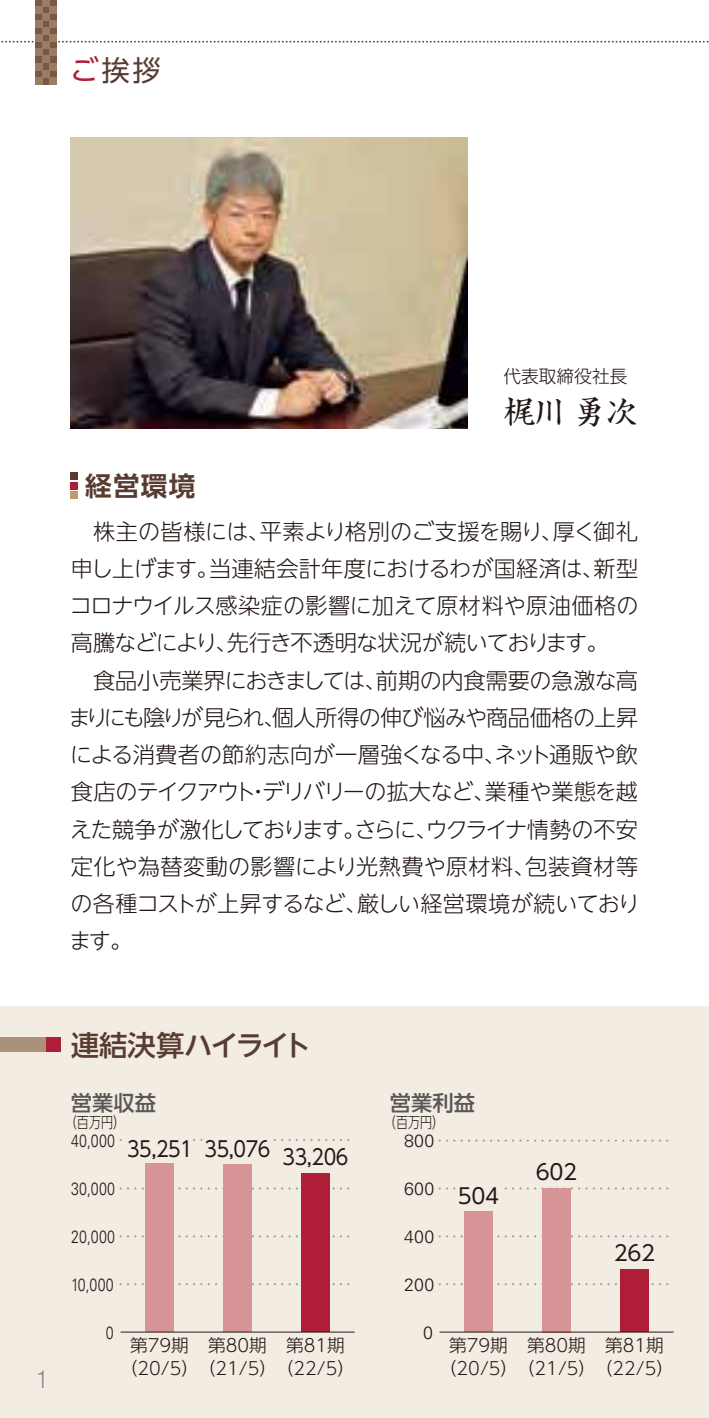
<style>
.page{position:relative;width:709px;height:1418px;background:#fff}
.page>*{position:absolute;margin:0;border:0;box-sizing:border-box;transform-origin:0 0}
.t1{font:32px "Sei Kai CB1 Std";color:#221815}
.t2{font:500 28.25px "UD Shin Go NT Pr 6 N";letter-spacing:-.04em;color:#583c32}
.t3{font:28.25px "UD Shin Go NT Pr 6 N";color:#583c32}
.t4{font:700 26.5px "UD Shin Go NT Pr 6 N De";color:#583c32}
.t5{font:300 condensed 24.75px "Helvetica Neue LT Std";color:#898989}
.t6{font:300 22.25px/37.2px "UD Shin Go NT Pr 6 N";letter-spacing:-.005em;color:#221815;text-align:justify}
.t7{font:21.25px "UD Shin Go NT Pr 6 N";letter-spacing:-.02em;color:#221815;scale:.9 1}
.t8{font:21.25px "UD Shin Go NT Pr 6 N";letter-spacing:-.02em;color:#221815}
.t9{font:500 21.25px "UD Shin Go NT Pr 6 N";color:#595757}
.t10{font:300 17.75px/22.5px "UD Shin Go NT Pr 6 N";color:#221815}
.t11{font:300 17.75px "Univers LT Std";letter-spacing:.02em;color:#221815;scale:.8 1}
.t12{font:300 17.75px "Univers LT Std";letter-spacing:.02em;color:#221815}
.t13{font:300 15px "UD Shin Go NT Pr 6 N";color:#221815;scale:.8 1}
.s1{color:#af1d36}
</style>
<div class="page">
<div style="left:0;top:1005px;width:709px;height:411px;background:#f3ece2"></div>
<svg style="left:120px;top:1283px;width:230px;height:2px"></svg>
<svg style="left:120px;top:1235px;width:230px;height:2px"></svg>
<svg style="left:120px;top:1187px;width:230px;height:2px"></svg>
<svg style="left:120px;top:1138px;width:230px;height:2px"></svg>
<div style="left:126px;top:1135px;width:64px;height:25px;background:#f3ece2"></div>
<div style="left:204px;top:1135px;width:67px;height:25px;background:#f3ece2"></div>
<div style="left:145px;top:1163px;width:29px;height:168px;background:#d89597"></div>
<div style="left:223px;top:1164px;width:29px;height:167px;background:#d89597"></div>
<div style="left:301px;top:1173px;width:29px;height:158px;background:#af1d36"></div>
<hr style="left:120px;top:1331px;width:234px;height:1px;background:#221815">
<svg style="left:439px;top:1283px;width:230px;height:2px"></svg>
<svg style="left:439px;top:1235px;width:230px;height:2px"></svg>
<svg style="left:439px;top:1139px;width:230px;height:2px"></svg>
<svg style="left:439px;top:1187px;width:230px;height:2px"></svg>
<div style="left:457px;top:1184px;width:43px;height:25px;background:#f3ece2"></div>
<div style="left:464px;top:1211px;width:29px;height:120px;background:#d89597"></div>
<div style="left:542px;top:1187px;width:28px;height:144px;background:#d89597"></div>
<div style="left:620px;top:1269px;width:28px;height:62px;background:#af1d36"></div>
<hr style="left:439px;top:1331px;width:234px;height:1px;background:#221815">
<img style="left:71px;top:137px;width:397px;height:291px">
<div style="left:0;top:1037px;width:57px;height:15px;background:#ab907b"></div>
<div style="left:46px;top:1037px;width:14px;height:15px;background:#af1d36"></div>
<div style="left:71px;top:472px;width:7px;height:7px;background:#583c32"></div>
<div style="left:71px;top:482px;width:7px;height:7px;background:#af1d36"></div>
<div style="left:71px;top:492px;width:7px;height:7px;background:#be9d6d"></div>
<svg style="left:1px;top:41px;width:708px;height:2px"></svg>
<svg style="left:35px;top:0;width:22px;height:84px"></svg>
<div style="left:43px;top:0;width:7px;height:6px;background:#9a7c65"></div>
<div style="left:50px;top:6px;width:7px;height:7px;background:#9a7c65"></div>
<div style="left:43px;top:13px;width:7px;height:7px;background:#9a7c65"></div>
<div style="left:35px;top:6px;width:8px;height:7px;background:#9a7c65"></div>
<div style="left:50px;top:20px;width:7px;height:8px;background:#9a7c65"></div>
<div style="left:43px;top:28px;width:7px;height:7px;background:#9a7c65"></div>
<div style="left:35px;top:20px;width:8px;height:8px;background:#9a7c65"></div>
<div style="left:50px;top:35px;width:7px;height:7px;background:#9a7c65"></div>
<div style="left:43px;top:42px;width:7px;height:7px;background:#9a7c65"></div>
<div style="left:35px;top:35px;width:8px;height:7px;background:#9a7c65"></div>
<div style="left:50px;top:49px;width:7px;height:7px;background:#9a7c65"></div>
<div style="left:43px;top:56px;width:7px;height:7px;background:#9a7c65"></div>
<div style="left:35px;top:49px;width:8px;height:7px;background:#9a7c65"></div>
<div style="left:50px;top:63px;width:7px;height:7px;background:#9a7c65"></div>
<div style="left:43px;top:70px;width:7px;height:7px;background:#9a7c65"></div>
<div style="left:35px;top:63px;width:8px;height:7px;background:#9a7c65"></div>
<div style="left:50px;top:77px;width:7px;height:7px;background:#9a7c65"></div>
<div style="left:35px;top:77px;width:8px;height:7px;background:#9a7c65"></div>
<p class="t3" style="left:70px;top:47px;width:92px"><span class="s1">ご</span>挨拶</p>
<p class="t10" style="left:503px;top:365px;width:126px">代表取締役社長</p>
<h1 class="t1" style="left:503px;top:387px;width:136px">梶川 勇次</h1>
<p class="t4" style="left:85px;top:464px;width:112px">経営環境</p>
<p class="t6" style="left:70px;top:512px;width:570px;text-indent:23px">株主の皆様には、平素より格別のご支援を賜り、厚く御礼申し上げます。当連結会計年度におけるわが国経済は、新型コロナウイルス感染症の影響に加えて原材料や原油価格の高騰などにより、先行き不透明な状況が続いております。</p>
<p class="t6" style="left:69px;top:660px;width:573px;text-indent:24px">食品小売業界におきましては、前期の内食需要の急激な高まりにも陰りが見られ、個人所得の伸び悩みや商品価格の上昇による消費者の節約志向が一層強くなる中、ネット通販や飲食店のテイクアウト・デリバリーの拡大など、業種や業態を越えた競争が激化しております。さらに、ウクライナ情勢の不安定化や為替変動の影響により光熱費や原材料、包装資材等の各種コストが上昇するなど、厳しい経営環境が続いております。</p>
<p class="t5" style="left:37px;top:1365px;width:13px">1</p>
<p class="t2" style="left:71px;top:1022px;width:242px">連結決算ハイライト</p>
<p class="t9" style="left:71px;top:1085px;width:87px">営業収益</p>
<p class="t13" style="left:65px;top:1110px;width:77px">（百万円）</p>
<p class="t11" style="left:71px;top:1129px;width:56px">40,000</p>
<p class="t11" style="left:71px;top:1177px;width:56px">30,000</p>
<p class="t7" style="left:127px;top:1131px;width:75px">35,251</p>
<p class="t11" style="left:71px;top:1225px;width:56px">20,000</p>
<p class="t7" style="left:204px;top:1131px;width:75px">35,076</p>
<p class="t7" style="left:282px;top:1139px;width:75px">33,206</p>
<p class="t11" style="left:71px;top:1273px;width:55px">10,000</p>
<p class="t11" style="left:106px;top:1321px;width:11px">0</p>
<p class="t10" style="left:120px;top:1333px;width:237px;text-indent:10px">第79期<br>（20/5）（21/5）（22/5）</p>
<p class="t10" style="left:208px;top:1333px;width:60px">第80期</p>
<p class="t10" style="left:286px;top:1333px;width:60px">第81期</p>
<p class="t9" style="left:390px;top:1085px;width:87px">営業利益</p>
<p class="t13" style="left:384px;top:1110px;width:77px">（百万円）</p>
<p class="t12" style="left:404px;top:1129px;width:31px">800</p>
<p class="t12" style="left:404px;top:1177px;width:31px">600</p>
<p class="t12" style="left:404px;top:1225px;width:31px">400</p>
<p class="t12" style="left:404px;top:1273px;width:31px">200</p>
<p class="t12" style="left:423px;top:1321px;width:11px">0</p>
<p class="t8" style="left:458px;top:1178px;width:43px">504</p>
<p class="t8" style="left:536px;top:1154px;width:43px">602</p>
<p class="t8" style="left:614px;top:1236px;width:43px">262</p>
<p class="t10" style="left:439px;top:1333px;width:237px;text-indent:10px">第79期<br>（20/5）（21/5）（22/5）</p>
<p class="t10" style="left:527px;top:1333px;width:60px">第80期</p>
<p class="t10" style="left:605px;top:1333px;width:60px">第81期</p>
</div>
